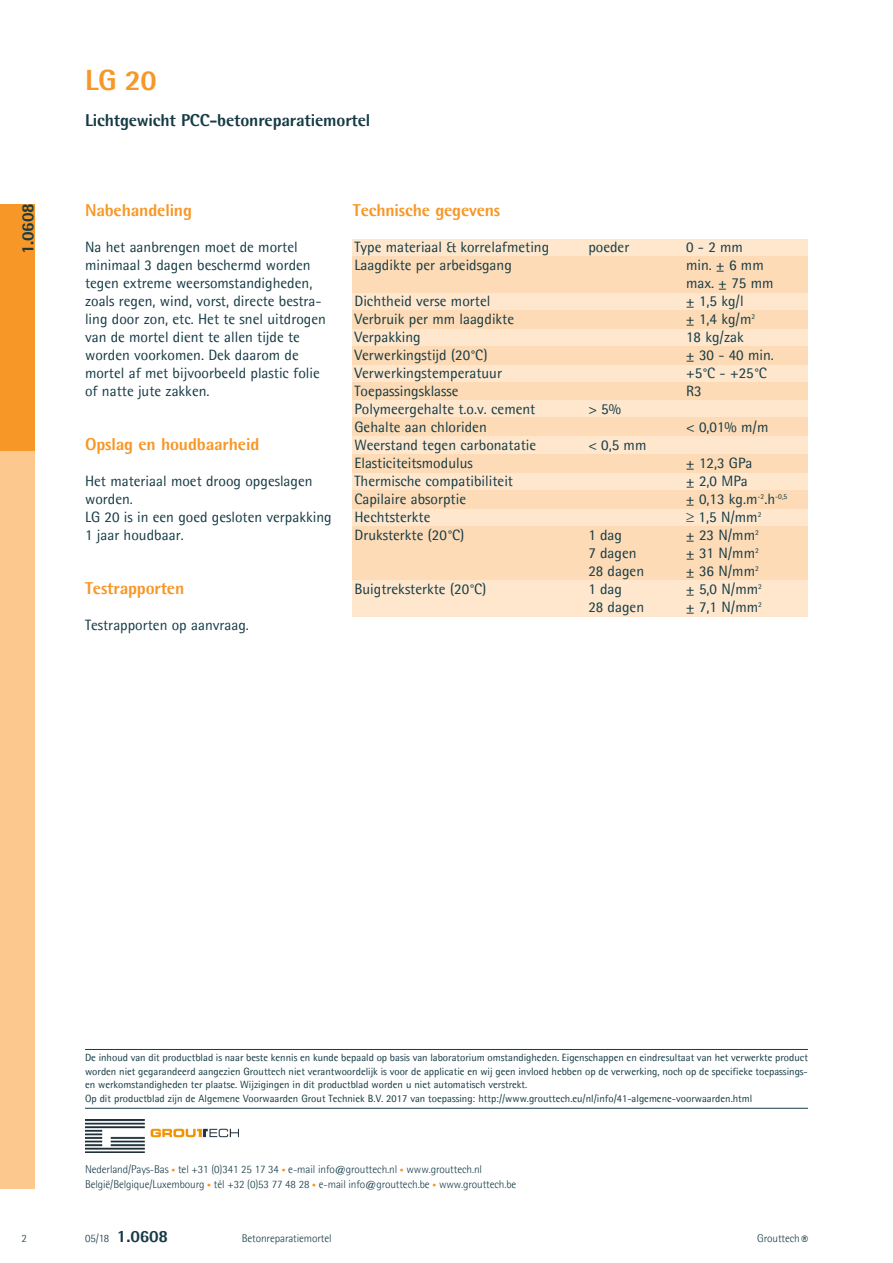
<style>
.page{position:relative;width:893px;height:1263px;background:#fff}
.page>*{position:absolute;margin:0;border:0;box-sizing:border-box;transform-origin:0 0}
.Productnaam{font:800 29.25px "Agfa Rotis Semisans";color:#f79727}
.Kopje{font:800 17.25px "Agfa Rotis Semisans";letter-spacing:-.01em;color:#f79727}
.Productomschrijving{font:800 17.25px "Agfa Rotis Semisans";letter-spacing:-.01em;color:#163b45}
.Productnummer_achter{font:800 17.25px "Agfa Rotis Semisans";color:#163b45}
.Productnummer_zijbal{font:800 17.25px "Agfa Rotis Semisans";color:#163b45}
.Body_matrix_alinea{font:15px "Agfa Rotis Semisans";color:#163b45}
.Body_alinea_smalle_k{font:15px/18px "Agfa Rotis Semisans";color:#163b45}
.t1{font:italic 13.5px "Agfa Rotis Semisans";color:#163b45}
.Adresregel{font:300 11.25px "Agfa Rotis Semisans";letter-spacing:-.01em;color:#163b45}
.Soort_product____Gro{font:300 11.25px "Agfa Rotis Semisans";letter-spacing:-.01em;color:#163b45}
.Datum_achterpag{font:300 11.25px "Agfa Rotis Semisans";color:#163b45}
.Body_alinea{font:10.5px/13.5px "Agfa Rotis Semisans";color:#163b45;text-align:justify}
.s1{font-size:7.95px;color:#f79727}
</style>
<div class="page">
<div style="left:353px;top:239px;width:455px;height:377px;background:#fee7cd"></div>
<div style="left:353px;top:256px;width:455px;height:36px;background:#fddbb6"></div>
<div style="left:353px;top:310px;width:455px;height:18px;background:#fddbb6"></div>
<div style="left:353px;top:346px;width:455px;height:18px;background:#fddbb6"></div>
<div style="left:353px;top:382px;width:455px;height:18px;background:#fddbb6"></div>
<div style="left:353px;top:454px;width:455px;height:18px;background:#fddbb6"></div>
<div style="left:353px;top:490px;width:455px;height:18px;background:#fddbb6"></div>
<div style="left:353px;top:526px;width:455px;height:54px;background:#fddbb6"></div>
<div style="left:0;top:204px;width:34px;height:984px;background:#fcc88e"></div>
<div style="left:0;top:204px;width:34px;height:246px;background:#f79727"></div>
<img style="left:86px;top:1120px;width:152px;height:32px">
<hr style="left:85px;top:1049px;width:723px;height:1px;background:#163b45">
<hr style="left:85px;top:1108px;width:723px;height:1px;background:#163b45">
<div style="left:353px;top:418px;width:455px;height:18px;background:#fddbb6"></div>
<p class="Productnummer_zijbal" style="left:17px;top:254px;width:53px;rotate:-90deg">1.0608</p>
<p class="Productnaam" style="left:85px;top:62px;width:73px">LG 20</p>
<p class="Productomschrijving" style="left:85px;top:109px;width:287px">Lichtgewicht PCC-betonreparatiemortel</p>
<p class="Kopje" style="left:85px;top:199px;width:108px">Nabehandeling</p>
<p class="Body_alinea_smalle_k" style="left:85px;top:238px;width:242px">Na het aanbrengen moet de mortel minimaal 3 dagen beschermd worden tegen extreme weersomstandigheden, zoals regen, wind, vorst, directe bestra&shy;ling door zon, etc. Het te snel uitdrogen van de mortel dient te allen tijde te worden voorkomen. Dek daarom de mortel af met bijvoorbeeld plastic folie of natte jute zakken.</p>
<p class="Kopje" style="left:85px;top:433px;width:176px">Opslag en houdbaarheid</p>
<p class="Body_alinea_smalle_k" style="left:85px;top:472px;width:229px">Het materiaal moet droog opgeslagen worden.</p>
<p class="Body_alinea_smalle_k" style="left:85px;top:508px;width:248px">LG 20 is in een goed gesloten verpakking<br>1 jaar houdbaar.</p>
<p class="Kopje" style="left:85px;top:577px;width:101px">Testrapporten</p>
<p class="Body_alinea_smalle_k" style="left:85px;top:616px;width:165px">Testrapporten op aanvraag.</p>
<p class="Kopje" style="left:353px;top:199px;width:149px">Technische gegevens</p>
<p class="Body_matrix_alinea" style="left:354px;top:238px;width:196px">Type materiaal &amp; korrelafmeting</p>
<p class="Body_matrix_alinea" style="left:588px;top:238px;width:43px">poeder</p>
<p class="Body_matrix_alinea" style="left:686px;top:238px;width:58px">0 - 2 mm</p>
<p class="Body_matrix_alinea" style="left:354px;top:256px;width:159px">Laagdikte per arbeidsgang</p>
<p class="Body_matrix_alinea" style="left:686px;top:256px;width:79px">min. ± 6 mm</p>
<p class="Body_matrix_alinea" style="left:686px;top:274px;width:89px">max. ± 75 mm</p>
<p class="Body_matrix_alinea" style="left:354px;top:292px;width:137px">Dichtheid verse mortel</p>
<p class="Body_matrix_alinea" style="left:686px;top:292px;width:59px">± 1,5 kg/l</p>
<p class="Body_matrix_alinea" style="left:354px;top:310px;width:161px">Verbruik per mm laagdikte</p>
<p class="Body_matrix_alinea" style="left:686px;top:310px;width:71px">± 1,4 kg/m<sup>2</sup></p>
<p class="Body_matrix_alinea" style="left:354px;top:328px;width:68px">Verpakking</p>
<p class="Body_matrix_alinea" style="left:686px;top:328px;width:59px">18 kg/zak</p>
<p class="Body_matrix_alinea" style="left:354px;top:346px;width:135px">Verwerkingstijd (20°C)</p>
<p class="Body_matrix_alinea" style="left:686px;top:346px;width:89px">± 30 - 40 min.</p>
<p class="Body_matrix_alinea" style="left:354px;top:364px;width:149px">Verwerkingstemperatuur</p>
<p class="Body_matrix_alinea" style="left:686px;top:364px;width:82px">+5°C - +25°C</p>
<p class="Body_matrix_alinea" style="left:354px;top:382px;width:106px">Toepassingsklasse</p>
<p class="Body_matrix_alinea" style="left:686px;top:382px;width:17px">R3</p>
<p class="Body_matrix_alinea" style="left:354px;top:400px;width:182px">Polymeergehalte t.o.v. cement</p>
<p class="Body_matrix_alinea" style="left:588px;top:400px;width:34px">&gt; 5%</p>
<p class="Body_matrix_alinea" style="left:354px;top:418px;width:134px">Gehalte aan chloriden</p>
<p class="Body_matrix_alinea" style="left:686px;top:418px;width:84px">&lt; 0,01% m/m</p>
<p class="Body_matrix_alinea" style="left:354px;top:436px;width:183px">Weerstand tegen carbonatatie</p>
<p class="Body_matrix_alinea" style="left:588px;top:436px;width:60px">&lt; 0,5 mm</p>
<p class="Body_matrix_alinea" style="left:354px;top:454px;width:120px">Elasticiteitsmodulus</p>
<p class="Body_matrix_alinea" style="left:686px;top:454px;width:68px">± 12,3 GPa</p>
<p class="Body_matrix_alinea" style="left:354px;top:472px;width:160px">Thermische compatibiliteit</p>
<p class="Body_matrix_alinea" style="left:686px;top:472px;width:63px">± 2,0 MPa</p>
<p class="Body_matrix_alinea" style="left:354px;top:490px;width:113px">Capilaire absorptie</p>
<p class="Body_matrix_alinea" style="left:686px;top:490px;width:103px">± 0,13 kg.m<sup>-2</sup>.h<sup>-0,5</sup></p>
<p class="Body_matrix_alinea" style="left:354px;top:508px;width:77px">Hechtsterkte</p>
<p class="Body_matrix_alinea" style="left:686px;top:508px;width:77px">≥ 1,5 N/mm<sup>2</sup></p>
<p class="Body_matrix_alinea" style="left:354px;top:526px;width:111px">Druksterkte (20°C)</p>
<p class="Body_matrix_alinea" style="left:588px;top:526px;width:35px">1 dag</p>
<p class="Body_matrix_alinea" style="left:686px;top:526px;width:74px">± 23 N/mm<sup>2</sup></p>
<p class="Body_matrix_alinea" style="left:588px;top:544px;width:50px">7 dagen</p>
<p class="Body_matrix_alinea" style="left:686px;top:544px;width:74px">± 31 N/mm<sup>2</sup></p>
<p class="Body_matrix_alinea" style="left:588px;top:562px;width:57px">28 dagen</p>
<p class="Body_matrix_alinea" style="left:686px;top:562px;width:74px">± 36 N/mm<sup>2</sup></p>
<p class="Body_matrix_alinea" style="left:354px;top:580px;width:134px">Buigtreksterkte (20°C)</p>
<p class="Body_matrix_alinea" style="left:588px;top:580px;width:35px">1 dag</p>
<p class="Body_matrix_alinea" style="left:686px;top:580px;width:77px">± 5,0 N/mm<sup>2</sup></p>
<p class="Body_matrix_alinea" style="left:588px;top:598px;width:57px">28 dagen</p>
<p class="Body_matrix_alinea" style="left:686px;top:598px;width:77px">± 7,1 N/mm<sup>2</sup></p>
<p class="Datum_achterpag" style="left:21px;top:1232px;width:7px">2</p>
<p class="Body_alinea" style="left:85px;top:1051px;width:724px">De inhoud van dit productblad is naar beste kennis en kunde bepaald op basis van laboratorium omstandigheden. Eigenschappen en eindresultaat van het verwerkte product worden niet gegarandeerd aangezien Grouttech niet verantwoordelijk is voor de applicatie en wij geen invloed hebben op de verwerking, noch op de specifieke toepassings&shy;en werkomstandigheden ter plaatse. Wijzigingen in dit productblad worden u niet automatisch verstrekt.</p>
<p class="Body_alinea" style="left:85px;top:1091px;width:669px">Op dit productblad zijn de Algemene Voorwaarden Grout Techniek B.V. 2017 van toepassing: http://www.grouttech.eu/nl/info/41-algemene-voorwaarden.html</p>
<p class="Adresregel" style="left:85px;top:1163px;width:398px">Nederland/Pays-Bas <span class="s1">•</span> tel +31 (0)341 25 17 34 <span class="s1">•</span> e-mail info@grouttech.nl <span class="s1">•</span> www.grouttech.nl</p>
<p class="Adresregel" style="left:85px;top:1178px;width:433px">België/Belgique/Luxembourg <span class="s1">•</span> tél +32 (0)53 77 48 28 <span class="s1">•</span> e-mail info@grouttech.be <span class="s1">•</span> www.grouttech.be</p>
<p class="Datum_achterpag" style="left:85px;top:1232px;width:26px">05/18</p>
<p class="Productnummer_achter" style="left:117px;top:1225px;width:53px">1.0608</p>
<p class="Soort_product____Gro" style="left:242px;top:1232px;width:91px">Betonreparatiemortel</p>
<p class="Soort_product____Gro" style="left:757px;top:1232px;width:44px">Grouttech</p>
<p class="t1" style="left:800px;top:1232px;width:8px">®</p>
</div>
